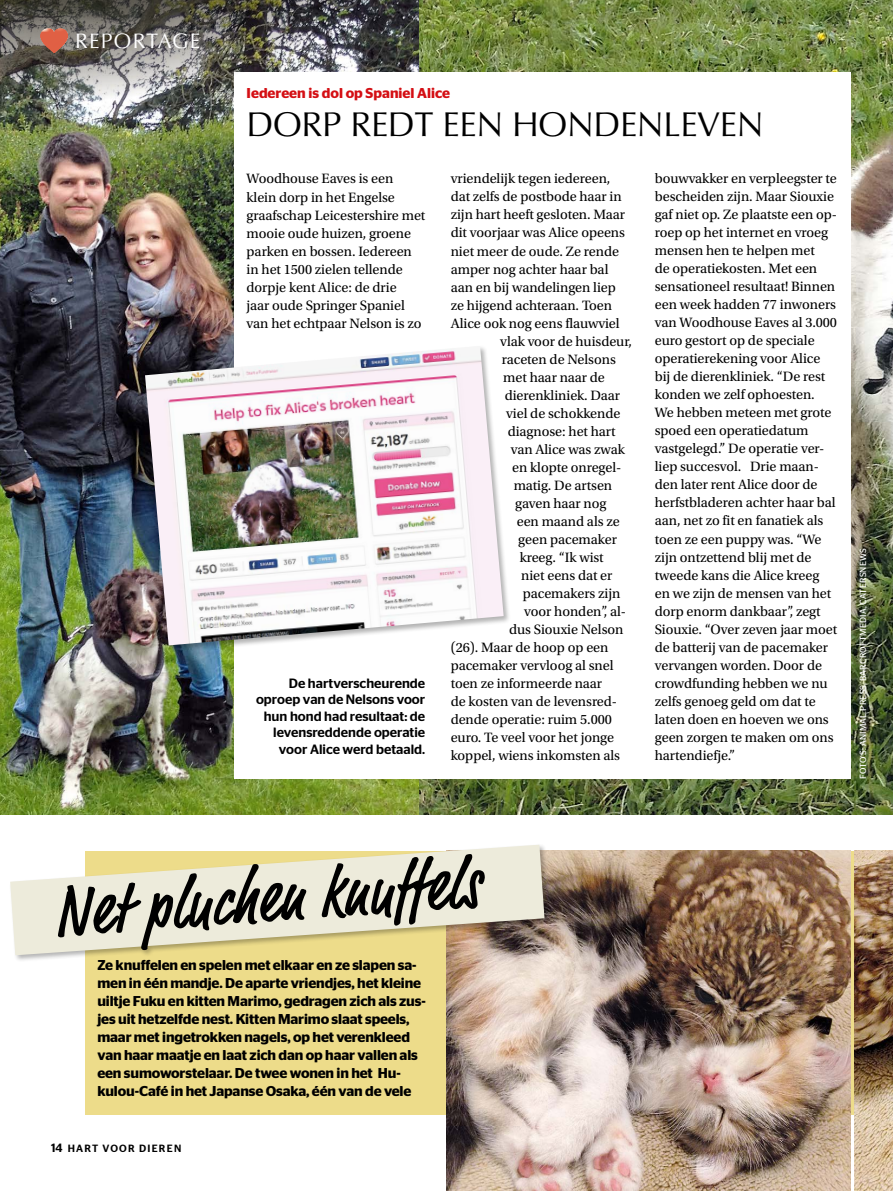
<style>
.page{position:relative;width:893px;height:1191px;background:#fff}
.page>*{position:absolute;margin:0;border:0;box-sizing:border-box;transform-origin:0 0}
.t1{font:500 condensed 72px "Market OT";color:#000}
.t2{font:34.5px "Optima LT Std";letter-spacing:-.01em;color:#000}
.t3{font:21px "Optima LT Std";letter-spacing:.06em;color:#fff}
.t4{font:14.25px/18px "Utopia Std";letter-spacing:-.005em;color:#000}
.t5{font:600 14.25px/18px "Stag Sans";letter-spacing:-.01em;color:#000}
.t6{font:600 14.25px "Stag Sans";color:#d40f14}
.t7{font:500 13.5px/16.5px "Stag Sans";color:#000;text-align:right}
.t8{font:500 10.5px "Stag Sans";letter-spacing:.12em;color:#000}
.t9{font:9px "Stag Sans";letter-spacing:.02em;color:#fff}
.s1{font-size:12px}
</style>
<div class="page">
<div style="left:85px;top:851px;width:808px;height:263px;background:#eddc8a"></div>
<img style="left:418px;top:0;width:475px;height:815px">
<img style="left:0;top:0;width:418px;height:815px">
<div style="left:234px;top:72px;width:616px;height:707px;background:#fff"></div>
<img style="left:0;top:0;width:410px;height:101px">
<img style="left:446px;top:851px;width:404px;height:340px">
<img style="left:855px;top:851px;width:38px;height:340px">
<div style="left:9px;top:843px;width:543px;height:119px;background:#000;opacity:.3"></div>
<svg style="left:10px;top:844px;width:534px;height:111px;fill:#edebdb"></svg>
<div style="left:144px;top:344px;width:367px;height:309px;background:#000;opacity:.3"></div>
<img style="left:145px;top:346px;width:359px;height:299px">
<img style="left:44px;top:28px;width:16px;height:4px">
<h3 class="t3" style="left:75px;top:29px;width:127px">REPORTAGE</h3>
<p class="t6" style="left:247px;top:85px;width:205px">Iedereen is dol op Spaniel Alice</p>
<h2 class="t2" style="left:247px;top:104px;width:518px">DORP REDT EEN HONDENLEVEN</h2>
<p class="t4" style="left:247px;top:170px;width:180px">Woodhouse Eaves is een klein dorp in het Engelse graafschap Leicestershire met mooie oude huizen, groene parken en bossen. Iedereen in het 1500 zielen tellende dorpje kent Alice: de drie<br>jaar oude Springer Spaniel van het echtpaar Nelson is zo</p>
<p class="t4" style="left:451px;top:170px;width:161px">vriendelijk tegen iedereen,</p>
<p class="t4" style="left:655px;top:170px;width:184px">bouwvakker en verpleegster te bescheiden zijn. Maar Siouxie gaf niet op. Ze plaatste een op&shy;roep op het internet en vroeg mensen hen te helpen met<br>de operatiekosten. Met een sensationeel resultaat! Binnen een week hadden 77 inwoners van Woodhouse Eaves al 3.000 euro gestort op de speciale operatierekening voor Alice bij de dierenkliniek. “De rest konden we zelf ophoesten.<br>We hebben meteen met grote spoed een operatiedatum vastgelegd.” De operatie ver&shy;liep succesvol. Drie maan&shy;den later rent Alice door de herfstbladeren achter haar bal aan, net zo fit en fanatiek als toen ze een puppy was. “We zijn ontzettend blij met de tweede kans die Alice kreeg en we zijn de mensen van het dorp enorm dankbaar”, zegt<br>Siouxie. “Over zeven jaar moet de batterij van de pacemaker vervangen worden. Door de crowdfunding hebben we nu zelfs genoeg geld om dat te laten doen en hoeven we ons geen zorgen te maken om ons hartendiefje.”</p>
<p class="t4" style="left:451px;top:188px;width:173px">dat zelfs de postbode haar in</p>
<p class="t4" style="left:451px;top:206px;width:176px">zijn hart heeft gesloten. Maar</p>
<p class="t4" style="left:451px;top:224px;width:176px">dit voorjaar was Alice opeens</p>
<p class="t4" style="left:451px;top:242px;width:170px">niet meer de oude. Ze rende</p>
<p class="t4" style="left:451px;top:260px;width:159px">amper nog achter haar bal</p>
<p class="t4" style="left:451px;top:278px;width:167px">aan en bij wandelingen liep</p>
<p class="t4" style="left:451px;top:296px;width:163px">ze hijgend achteraan. Toen</p>
<p class="t4" style="left:451px;top:314px;width:170px">Alice ook nog eens flauwviel</p>
<p class="t4" style="left:500px;top:332px;width:133px">vlak voor de huisdeur,</p>
<p class="t4" style="left:502px;top:350px;width:116px">raceten de Nelsons</p>
<p class="t4" style="left:503px;top:368px;width:103px">met haar naar de</p>
<p class="t4" style="left:505px;top:386px;width:117px">dierenkliniek. Daar</p>
<p class="t4" style="left:506px;top:404px;width:116px">viel de schokkende</p>
<p class="t4" style="left:508px;top:422px;width:109px">diagnose: het hart</p>
<p class="t4" style="left:511px;top:440px;width:116px">van Alice was zwak</p>
<p class="t4" style="left:512px;top:458px;width:111px">en klopte onregel-</p>
<p class="t4" style="left:514px;top:476px;width:100px">matig. De artsen</p>
<p class="t4" style="left:515px;top:494px;width:93px">gaven haar nog</p>
<p class="t4" style="left:517px;top:512px;width:104px">een maand als ze</p>
<p class="t4" style="left:518px;top:530px;width:100px">geen pacemaker</p>
<p class="t4" style="left:520px;top:548px;width:85px">kreeg. “Ik wist</p>
<p class="t4" style="left:521px;top:566px;width:93px">niet eens dat er</p>
<p class="t4" style="left:523px;top:584px;width:99px">pacemakers zijn</p>
<p class="t4" style="left:524px;top:602px;width:103px">voor honden”, al-</p>
<p class="t4" style="left:509px;top:620px;width:116px">dus Siouxie Nelson</p>
<p class="t4" style="left:451px;top:638px;width:159px">(26). Maar de hoop op een</p>
<p class="t4" style="left:451px;top:656px;width:164px">pacemaker vervloog al snel</p>
<p class="t4" style="left:451px;top:674px;width:153px">toen ze informeerde naar</p>
<p class="t4" style="left:451px;top:692px;width:168px">de kosten van de levensred-</p>
<p class="t4" style="left:451px;top:710px;width:163px">dende operatie: ruim 5.000</p>
<p class="t4" style="left:451px;top:728px;width:165px">euro. Te veel voor het jonge</p>
<p class="t4" style="left:451px;top:746px;width:171px">koppel, wiens inkomsten als</p>
<p class="t7" style="left:256px;top:674px;width:171px">De hartverscheurende oproep van de Nelsons voor hun hond had resultaat: de levensreddende operatie voor Alice werd betaald.</p>
<p class="t9" style="left:858px;top:778px;width:232px;rotate:-90deg">FOTO‘S: ANIMAL.PRESS, BARCROFTMEDIA, CATERSNEWS</p>
<h1 class="t1" style="left:51px;top:867px;width:428px;rotate:-4deg">Net pluchen knuffels</h1>
<p class="t5" style="left:97px;top:956px;width:330px">Ze knuffelen en spelen met elkaar en ze slapen sa&shy;men in één mandje. De aparte vriendjes, het kleine uiltje Fuku en kitten Marimo, gedragen zich als zus&shy;jes uit hetzelfde nest. Kitten Marimo slaat speels, maar met ingetrokken nagels, op het verenkleed van haar maatje en laat zich dan op haar vallen als een sumoworstelaar. De twee wonen in het Hu&shy;kulou-Café in het Japanse Osaka, één van de vele</p>
<p class="t8" style="left:51px;top:1142px;width:132px"><span class="s1">14</span> HART VOOR DIEREN</p>
</div>
